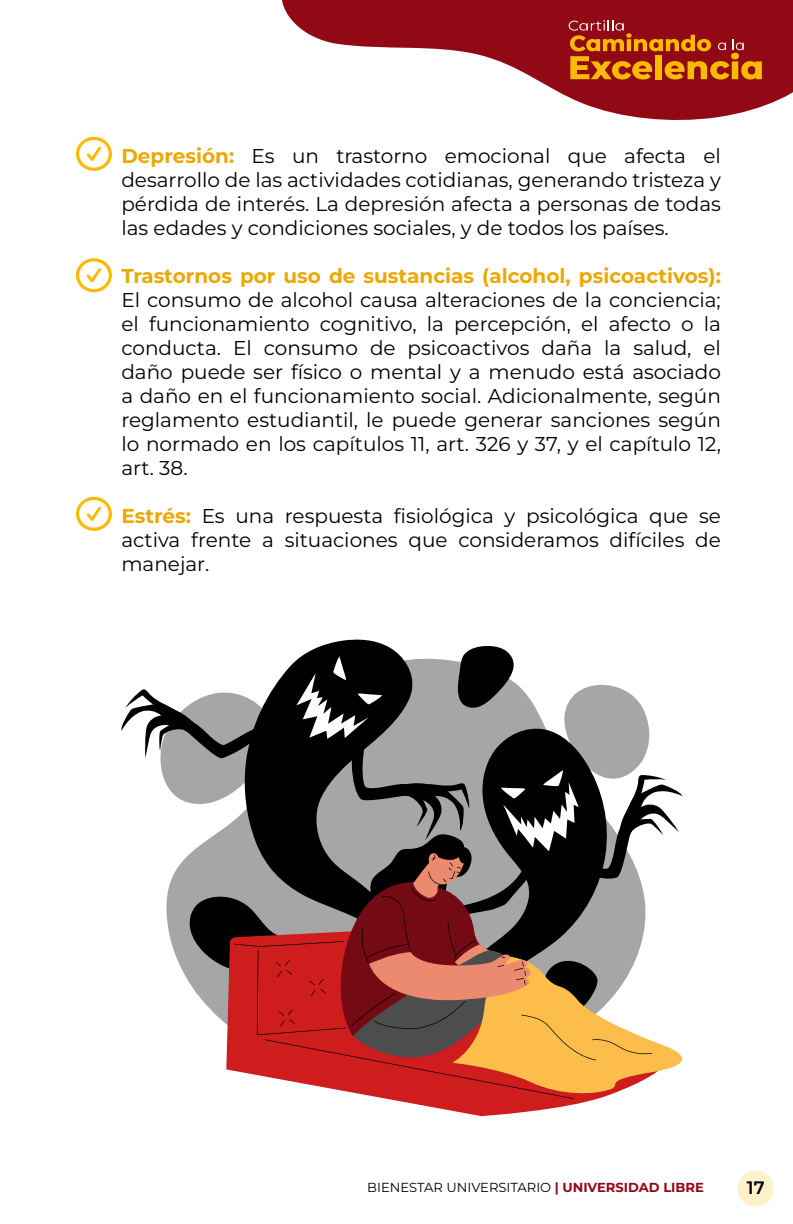
<style>
.page{position:relative;width:793px;height:1224px;background:#fff}
.page>*{position:absolute;margin:0;border:0;box-sizing:border-box;transform-origin:0 0}
.t1{font:20px/24px "Montserrat";color:#000;text-align:justify}
.t2{font:700 20px "Montserrat";color:#eba803}
.t3{font:600 18px "Montserrat";color:#000}
.t4{font:13px "Montserrat";color:#000}
.s1{font-weight:700;color:#eba803}
.s2{font-weight:700;color:#910914}
</style>
<div class="page">
<svg style="left:388px;top:1099px;width:209px;height:17px;fill:#cf1c1c"></svg>
<svg style="left:121px;top:645px;width:562px;height:454px"></svg>
<svg style="left:282px;top:0;width:511px;height:120px;fill:#910914"></svg>
<div style="left:737px;top:1171px;width:36px;height:36px;background:#fef1cc;border-radius:50%"></div>
<svg style="left:568px;top:20px;width:193px;height:60px;background:#b24212"></svg>
<svg style="left:76px;top:136px;width:36px;height:35px"></svg>
<svg style="left:75px;top:258px;width:37px;height:35px"></svg>
<svg style="left:76px;top:496px;width:36px;height:35px"></svg>
<p class="t1" style="left:121px;top:144px;width:601px"><span class="s1">Depresión:</span> Es un trastorno emocional que afecta el desarrollo de las actividades cotidianas, generando tristeza y pérdida de interés. La depresión afecta a personas de todas las edades y condiciones sociales, y de todos los países.</p>
<p class="t2" style="left:121px;top:263px;width:601px">Trastornos por uso de sustancias (alcohol, psicoactivos):</p>
<p class="t1" style="left:121px;top:288px;width:601px">El consumo de alcohol causa alteraciones de la conciencia; el funcionamiento cognitivo, la percepción, el afecto o la conducta. El consumo de psicoactivos daña la salud, el daño puede ser físico o mental y a menudo está asociado a daño en el funcionamiento social. Adicionalmente, según reglamento estudiantil, le puede generar sanciones según lo normado en los capítulos 11, art. 326 y 37, y el capítulo 12, art. 38.</p>
<p class="t1" style="left:121px;top:504px;width:601px"><span class="s1">Estrés:</span> Es una respuesta fisiológica y psicológica que se activa frente a situaciones que consideramos difíciles de manejar.</p>
<p class="t4" style="left:367px;top:1179px;width:338px">BIENESTAR UNIVERSITARIO <span class="s2">| UNIVERSIDAD LIBRE</span></p>
<p class="t3" style="left:746px;top:1176px;width:19px">17</p>
</div>
